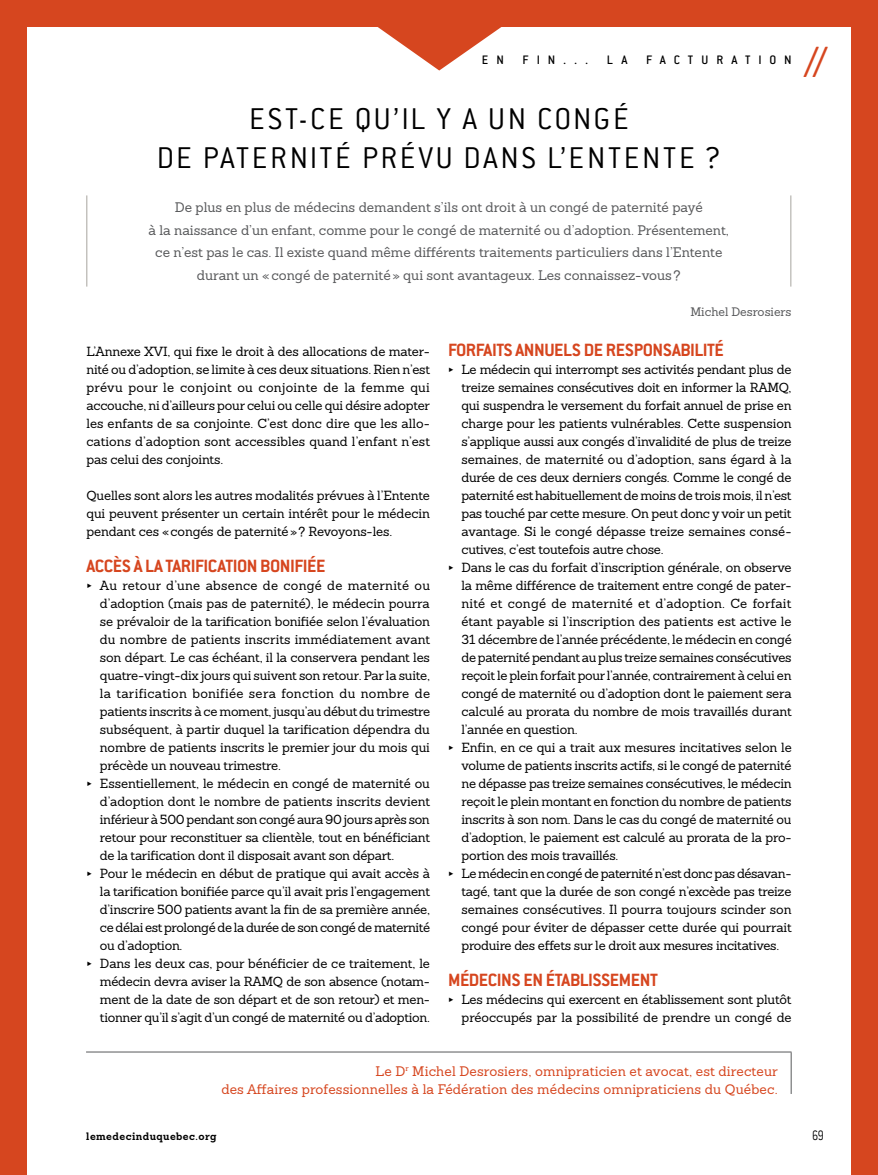
<style>
.page{position:relative;width:878px;height:1175px;background:#fff}
.page>*{position:absolute;margin:0;border:0;box-sizing:border-box;transform-origin:0 0}
.t1{font:500 48px "Conduit ITC Std";color:#d6461f}
.t2{font:300 33px/39px "Conduit ITC Std";letter-spacing:.08em;color:#000;text-align:center}
.t3{font:700 19.5px "Conduit ITC Std";letter-spacing:-.02em;color:#d6461f}
.t4{font:300 15px "Conduit ITC Std";color:#000;scale:.8 1}
.t5{font:13.5px/22.5px "Sanchez Slab";color:#58595b;text-align:center}
.t6{font:13.5px/18px "Sanchez Slab";letter-spacing:.01em;color:#d6461f;text-align:right}
.t7{font:500 13.5px "Conduit ITC Std";letter-spacing:.59em;color:#000}
.t8{font:12.9px/18px "Sanchez Slab";letter-spacing:-.015em;color:#000}
.t9{font:12px "Sanchez Slab";color:#58595b}
.t10{font:700 10.5px "Sanchez Slab";letter-spacing:.04em;color:#000}
</style>
<div class="page">
<div style="left:0;top:0;width:878px;height:1174px;background:#d6461f"></div>
<div style="left:27px;top:27px;width:823px;height:1147px;background:#fff"></div>
<svg style="left:378px;top:27px;width:124px;height:43px"></svg>
<hr style="left:86px;top:195px;width:1px;height:91px;background:#a7a59f">
<hr style="left:790px;top:195px;width:1px;height:91px;background:#a7a59f">
<hr style="left:86px;top:1051px;width:705px;height:1px;background:#58595b">
<hr style="left:790px;top:1052px;width:1px;height:42px;background:#58595b">
<p class="t7" style="left:482px;top:52px;width:24px">E N</p>
<p class="t7" style="left:522px;top:52px;width:67px">FIN...</p>
<p class="t7" style="left:606px;top:52px;width:22px">L A</p>
<p class="t7" style="left:646px;top:52px;width:147px">FACTURATION</p>
<h1 class="t1" style="left:803px;top:33px;width:26px">//</h1>
<h2 class="t2" style="left:157px;top:98px;width:565px">EST-CE QU’IL Y A UN CONGÉ<br>DE PATERNITÉ PRÉVU DANS L’ENTENTE ?</h2>
<p class="t5" style="left:149px;top:196px;width:582px">De plus en plus de médecins demandent s’ils ont droit à un congé de paternité payé<br>à la naissance d’un enfant, comme pour le congé de maternité ou d’adoption. Présentement, ce n’est pas le cas. Il existe quand même différents traitements particuliers dans l’Entente durant un «congé de paternité» qui sont avantageux. Les connaissez-vous?</p>
<p class="t9" style="left:690px;top:304px;width:103px">Michel Desrosiers</p>
<p class="t8" style="left:86px;top:342px;width:345px;text-align:justify">L’Annexe XVI, qui fixe le droit à des allocations de mater&shy;nité ou d’adoption, se limite à ces deux situations. Rien n’est prévu pour le conjoint ou conjointe de la femme qui accouche, ni d’ailleurs pour celui ou celle qui désire adopter les enfants de sa conjointe. C’est donc dire que les allo&shy;cations d’adoption sont accessibles quand l’enfant n’est pas celui des conjoints.</p>
<p class="t8" style="left:86px;top:486px;width:345px;text-align:justify">Quelles sont alors les autres modalités prévues à l’Entente qui peuvent présenter un certain intérêt pour le médecin pendant ces «congés de paternité»? Revoyons-les.</p>
<h3 class="t3" style="left:86px;top:554px;width:240px">ACCÈS À LA TARIFICATION BONIFIÉE</h3>
<p class="t8" style="left:100px;top:576px;width:332px">Au retour d’une absence de congé de maternité ou d’adoption (mais pas de paternité), le médecin pourra se prévaloir de la tarification bonifiée selon l’évaluation du nombre de patients inscrits immédiatement avant son départ. Le cas échéant, il la conservera pendant les quatre-vingt-dix jours qui suivent son retour. Par la suite, la tarification bonifiée sera fonction du nombre de patients inscrits à ce moment, jusqu’au début du trimestre subséquent, à partir duquel la tarification dépendra du nombre de patients inscrits le premier jour du mois qui précède un nouveau trimestre.<br>Essentiellement, le médecin en congé de maternité ou d’adoption dont le nombre de patients inscrits devient inférieur à 500 pendant son congé aura 90 jours après son retour pour reconstituer sa clientèle, tout en bénéficiant de la tarification dont il disposait avant son départ.<br>Pour le médecin en début de pratique qui avait accès à la tarification bonifiée parce qu’il avait pris l’engagement d’inscrire 500 patients avant la fin de sa première année, ce délai est prolongé de la durée de son congé de maternité ou d’adoption.<br>Dans les deux cas, pour bénéficier de ce traitement, le médecin devra aviser la RAMQ de son absence (notam&shy;ment de la date de son départ et de son retour) et men&shy;tionner qu’il s’agit d’un congé de maternité ou d’adoption.</p>
<h3 class="t3" style="left:448px;top:338px;width:277px">FORFAITS ANNUELS DE RESPONSABILITÉ</h3>
<p class="t8" style="left:461px;top:360px;width:332px">Le médecin qui interrompt ses activités pendant plus de treize semaines consécutives doit en informer la RAMQ, qui suspendra le versement du forfait annuel de prise en charge pour les patients vulnérables. Cette suspension s’applique aussi aux congés d’invalidité de plus de treize semaines, de maternité ou d’adoption, sans égard à la durée de ces deux derniers congés. Comme le congé de paternité est habituellement de moins de trois mois, il n’est pas touché par cette mesure. On peut donc y voir un petit avantage. Si le congé dépasse treize semaines consé&shy;cutives, c’est toutefois autre chose.<br>Dans le cas du forfait d’inscription générale, on observe la même différence de traitement entre congé de pater&shy;nité et congé de maternité et d’adoption. Ce forfait étant payable si l’inscription des patients est active le 31 décembre de l’année précédente, le médecin en congé de paternité pendant au plus treize semaines consécutives reçoit le plein forfait pour l’année, contrairement à celui en congé de maternité ou d’adoption dont le paiement sera calculé au prorata du nombre de mois travaillés durant l’année en question.<br>Enfin, en ce qui a trait aux mesures incitatives selon le volume de patients inscrits actifs, si le congé de paternité ne dépasse pas treize semaines consécutives, le médecin reçoit le plein montant en fonction du nombre de patients inscrits à son nom. Dans le cas du congé de maternité ou d’adoption, le paiement est calculé au prorata de la pro&shy;portion des mois travaillés.<br>Le médecin en congé de paternité n’est donc pas désavan&shy;tagé, tant que la durée de son congé n’excède pas treize semaines consécutives. Il pourra toujours scinder son congé pour éviter de dépasser cette durée qui pourrait produire des effets sur le droit aux mesures incitatives.</p>
<h3 class="t3" style="left:448px;top:968px;width:211px">MÉDECINS EN ÉTABLISSEMENT</h3>
<p class="t8" style="left:461px;top:990px;width:331px">Les médecins qui exercent en établissement sont plutôt préoccupés par la possibilité de prendre un congé de</p>
<p class="t6" style="left:221px;top:1062px;width:558px">Le D<sup>r</sup> Michel Desrosiers, omnipraticien et avocat, est directeur<br>des Affaires professionnelles à la Fédération des médecins omnipraticiens du Québec.</p>
<p class="t10" style="left:86px;top:1129px;width:132px">lemedecinduquebec.org</p>
<p class="t4" style="left:812px;top:1126px;width:16px">69</p>
</div>
